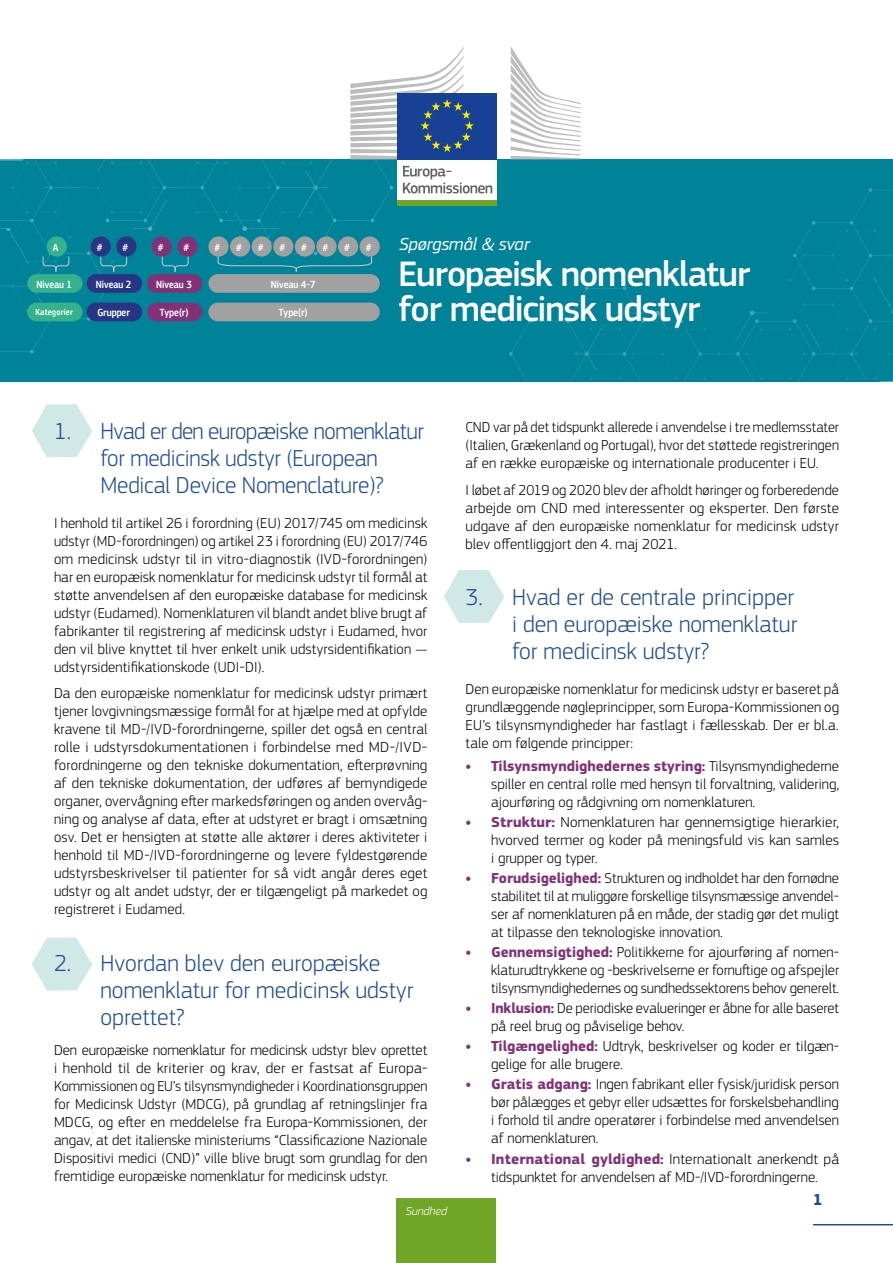
<style>
.page{position:relative;width:893px;height:1263px;background:#fff}
.page>*{position:absolute;margin:0;border:0;box-sizing:border-box;transform-origin:0 0}
.t1{font:500 36.75px/35.7px "EC Square Sans Pro";letter-spacing:-.03em;color:#fff}
.t2{font:300 24px/27px "EC Square Sans Pro";color:#1d4b94}
.t3{font:italic 18.15px "EC Square Sans Pro";letter-spacing:-.015em;color:#fff}
.t4{font:700 16.5px "EC Square Sans Pro";color:#1d4b94}
.t5{font:300 15px/18px "EC Square Sans Pro";color:#000;text-align:justify}
.t6{font:italic 300 12px "EC Square Sans Pro";color:#fff}
.t7{font:500 10.95px "EC Square Sans Cond Pro";color:#fff}
.t8{font:500 9.15px "EC Square Sans Cond Pro";letter-spacing:.02em;color:#fff}
.s1{font-weight:700;color:#813277}
</style>
<div class="page">
<svg style="left:32px;top:404px;width:60px;height:53px"></svg>
<svg style="left:32px;top:938px;width:60px;height:52px"></svg>
<svg style="left:444px;top:570px;width:60px;height:53px"></svg>
<hr style="left:814px;top:1224px;width:79px;height:1px;background:#1d4b94">
<div style="left:397px;top:1198px;width:99px;height:65px;background:#70a528"></div>
<div style="left:0;top:159px;width:893px;height:222px;background:#008299"></div>
<svg style="left:0;top:159px;width:377px;height:194px"></svg>
<svg style="left:0;top:159px;width:327px;height:153px"></svg>
<svg style="left:679px;top:381px;width:35px;height:1px"></svg>
<svg style="left:829px;top:381px;width:64px;height:1px"></svg>
<svg style="left:576px;top:229px;width:317px;height:152px"></svg>
<div style="left:397px;top:157px;width:100px;height:44px;background:#fff"></div>
<div style="left:397px;top:93px;width:100px;height:66px;background:#164194"></div>
<svg style="left:350px;top:47px;width:124px;height:112px"></svg>
<div style="left:397px;top:200px;width:100px;height:6px;background:#70a528"></div>
<svg style="left:511px;top:47px;width:70px;height:112px"></svg>
<div style="left:27px;top:274px;width:56px;height:19px;background:#36b18e;border-radius:9px"></div>
<div style="left:27px;top:303px;width:56px;height:18px;background:#36b18e;border-radius:9px"></div>
<div style="left:87px;top:274px;width:55px;height:19px;background:#283583;border-radius:9px"></div>
<div style="left:87px;top:303px;width:55px;height:18px;background:#283583;border-radius:9px"></div>
<div style="left:147px;top:274px;width:55px;height:19px;background:#813277;border-radius:9px"></div>
<div style="left:147px;top:303px;width:55px;height:18px;background:#813277;border-radius:9px"></div>
<div style="left:208px;top:274px;width:172px;height:19px;background:#a1a1a1;border-radius:9px"></div>
<div style="left:208px;top:303px;width:172px;height:18px;background:#a1a1a1;border-radius:9px"></div>
<div style="left:47px;top:236px;width:20px;height:21px;background:#36b18e;border-radius:50%"></div>
<div style="left:91px;top:236px;width:20px;height:21px;background:#283583;border-radius:50%"></div>
<div style="left:152px;top:236px;width:20px;height:21px;background:#813277;border-radius:50%"></div>
<div style="left:116px;top:236px;width:21px;height:21px;background:#283583;border-radius:50%"></div>
<div style="left:177px;top:236px;width:21px;height:21px;background:#813277;border-radius:50%"></div>
<div style="left:208px;top:236px;width:21px;height:21px;background:#a1a1a1;border-radius:50%"></div>
<div style="left:295px;top:236px;width:20px;height:21px;background:#a1a1a1;border-radius:50%"></div>
<div style="left:252px;top:236px;width:20px;height:21px;background:#a1a1a1;border-radius:50%"></div>
<div style="left:338px;top:236px;width:20px;height:21px;background:#a1a1a1;border-radius:50%"></div>
<div style="left:230px;top:236px;width:20px;height:21px;background:#a1a1a1;border-radius:50%"></div>
<div style="left:316px;top:236px;width:21px;height:21px;background:#a1a1a1;border-radius:50%"></div>
<div style="left:273px;top:236px;width:20px;height:21px;background:#a1a1a1;border-radius:50%"></div>
<div style="left:360px;top:236px;width:20px;height:21px;background:#a1a1a1;border-radius:50%"></div>
<svg style="left:100px;top:256px;width:28px;height:17px"></svg>
<svg style="left:161px;top:256px;width:28px;height:17px"></svg>
<svg style="left:217px;top:256px;width:155px;height:17px"></svg>
<svg style="left:42px;top:256px;width:28px;height:17px"></svg>
<svg style="left:403px;top:166px;width:89px;height:27px"></svg>
<p class="t7" style="left:53px;top:241px;width:7px">A</p>
<p class="t7" style="left:97px;top:241px;width:7px">#</p>
<p class="t7" style="left:123px;top:241px;width:7px">#</p>
<p class="t7" style="left:158px;top:241px;width:7px">#</p>
<p class="t7" style="left:184px;top:241px;width:7px">#</p>
<p class="t7" style="left:215px;top:241px;width:7px">#</p>
<p class="t7" style="left:236px;top:241px;width:7px">#</p>
<p class="t7" style="left:258px;top:241px;width:7px">#</p>
<p class="t7" style="left:279px;top:241px;width:7px">#</p>
<p class="t7" style="left:301px;top:241px;width:7px">#</p>
<p class="t7" style="left:323px;top:241px;width:7px">#</p>
<p class="t7" style="left:344px;top:241px;width:7px">#</p>
<p class="t7" style="left:366px;top:241px;width:7px">#</p>
<p class="t7" style="left:37px;top:277px;width:37px">Niveau 1</p>
<p class="t8" style="left:35px;top:307px;width:39px">Kategorier</p>
<p class="t7" style="left:96px;top:277px;width:37px">Niveau 2</p>
<p class="t7" style="left:97px;top:306px;width:34px">Grupper</p>
<p class="t7" style="left:156px;top:277px;width:37px">Niveau 3</p>
<p class="t7" style="left:160px;top:306px;width:30px">Type(r)</p>
<p class="t7" style="left:271px;top:277px;width:46px">Niveau 4-7</p>
<p class="t7" style="left:279px;top:306px;width:30px">Type(r)</p>
<p class="t3" style="left:399px;top:233px;width:132px">Spørgsmål &amp; svar</p>
<h1 class="t1" style="left:398px;top:256px;width:354px">Europæisk nomenklatur for medicinsk udstyr</h1>
<h2 class="t2" style="left:54px;top:417px;width:371px;text-align:center">1. Hvad er den europæiske nomenklatur for medicinsk udstyr (European<br>Medical Device Nomenclature)?</h2>
<p class="t5" style="left:54px;top:514px;width:375px">I henhold til artikel 26 i forordning (EU) 2017/745 om medicinsk udstyr (MD-forordningen) og artikel 23 i forordning (EU) 2017/746 om medicinsk udstyr til in vitro-diagnostik (IVD-forordningen) har en europæisk nomenklatur for medicinsk udstyr til formål at støtte anvendelsen af den europæiske database for medicinsk udstyr (Eudamed). Nomenklaturen vil blandt andet blive brugt af fabrikanter til registrering af medicinsk udstyr i Eudamed, hvor den vil blive knyttet til hver enkelt unik udstyrsidentifikation — udstyrsidentifikationskode (UDI-DI).</p>
<p class="t5" style="left:54px;top:684px;width:375px">Da den europæiske nomenklatur for medicinsk udstyr primært tjener lovgivningsmæssige formål for at hjælpe med at opfylde kravene til MD-/IVD-forordningerne, spiller det også en central rolle i udstyrsdokumentationen i forbindelse med MD-/IVD&shy;forordningerne og den tekniske dokumentation, efterprøvning af den tekniske dokumentation, der udføres af bemyndigede organer, overvågning efter markedsføringen og anden overvåg&shy;ning og analyse af data, efter at udstyret er bragt i omsætning osv. Det er hensigten at støtte alle aktører i deres aktiviteter i henhold til MD-/IVD-forordningerne og levere fyldestgørende udstyrsbeskrivelser til patienter for så vidt angår deres eget udstyr og alt andet udstyr, der er tilgængeligt på markedet og registreret i Eudamed.</p>
<h2 class="t2" style="left:100px;top:949px;width:314px;text-indent:-46px">2. Hvordan blev den europæiske nomenklatur for medicinsk udstyr oprettet?</h2>
<p class="t5" style="left:54px;top:1041px;width:375px">Den europæiske nomenklatur for medicinsk udstyr blev oprettet i henhold til de kriterier og krav, der er fastsat af Europa-Kommissionen og EU’s tilsynsmyndigheder i Koordinationsgruppen for Medicinsk Udstyr (MDCG), på grundlag af retningslinjer fra MDCG, og efter en meddelelse fra Europa-Kommissionen, der angav, at det italienske ministeriums “Classificazione Nazionale Dispositivi medici (CND)” ville blive brugt som grundlag for den fremtidige europæiske nomenklatur for medicinsk udstyr.</p>
<p class="t6" style="left:406px;top:1204px;width:43px">Sundhed</p>
<p class="t5" style="left:466px;top:418px;width:375px">CND var på det tidspunkt allerede i anvendelse i tre medlemsstater (Italien, Grækenland og Portugal), hvor det støttede registreringen af en række europæiske og internationale producenter i EU.</p>
<p class="t5" style="left:466px;top:480px;width:375px">I løbet af 2019 og 2020 blev der afholdt høringer og forberedende arbejde om CND med interessenter og eksperter. Den første udgave af den europæiske nomenklatur for medicinsk udstyr blev offentliggjort den 4. maj 2021.</p>
<h2 class="t2" style="left:512px;top:584px;width:287px;text-indent:-46px">3. Hvad er de centrale principper i den europæiske nomenklatur for medicinsk udstyr?</h2>
<p class="t5" style="left:466px;top:680px;width:375px">Den europæiske nomenklatur for medicinsk udstyr er baseret på grundlæggende nøgleprincipper, som Europa-Kommissionen og EU’s tilsynsmyndigheder har fastlagt i fællesskab. Der er bl.a. tale om følgende principper:</p>
<p class="t5" style="left:491px;top:756px;width:349px;text-indent:-26px"><span class="s1">• Tilsynsmyndighedernes styring:</span> Tilsynsmyndighederne spiller en central rolle med hensyn til forvaltning, validering, ajourføring og rådgivning om nomenklaturen.</p>
<p class="t5" style="left:491px;top:813px;width:349px;text-indent:-26px"><span class="s1">• Struktur:</span> Nomenklaturen har gennemsigtige hierarkier, hvorved termer og koder på meningsfuld vis kan samles i grupper og typer.</p>
<p class="t5" style="left:491px;top:869px;width:349px;text-indent:-26px"><span class="s1">• Forudsigelighed:</span> Strukturen og indholdet har den fornødne stabilitet til at muliggøre forskellige tilsynsmæssige anvendel&shy;ser af nomenklaturen på en måde, der stadig gør det muligt at tilpasse den teknologiske innovation.</p>
<p class="t5" style="left:491px;top:943px;width:350px;text-indent:-26px"><span class="s1">• Gennemsigtighed:</span> Politikkerne for ajourføring af nomen&shy;klaturudtrykkene og -beskrivelserne er fornuftige og afspejler tilsynsmyndighedernes og sundhedssektorens behov generelt.</p>
<p class="t5" style="left:491px;top:999px;width:349px;text-indent:-26px"><span class="s1">• Inklusion:</span> De periodiske evalueringer er åbne for alle baseret på reel brug og påviselige behov.</p>
<p class="t5" style="left:491px;top:1037px;width:349px;text-indent:-26px"><span class="s1">• Tilgængelighed:</span> Udtryk, beskrivelser og koder er tilgæn&shy;gelige for alle brugere.</p>
<p class="t5" style="left:491px;top:1075px;width:349px;text-indent:-26px"><span class="s1">• Gratis adgang:</span> Ingen fabrikant eller fysisk/juridisk person bør pålægges et gebyr eller udsættes for forskelsbehandling i forhold til andre operatører i forbindelse med anvendelsen af nomenklaturen.</p>
<p class="t5" style="left:466px;top:1149px;width:375px;text-align:center"><span class="s1">• International gyldighed:</span> Internationalt anerkendt på tidspunktet for anvendelsen af MD-/IVD-forordningerne.</p>
<p class="t4" style="left:813px;top:1189px;width:11px">1</p>
</div>
